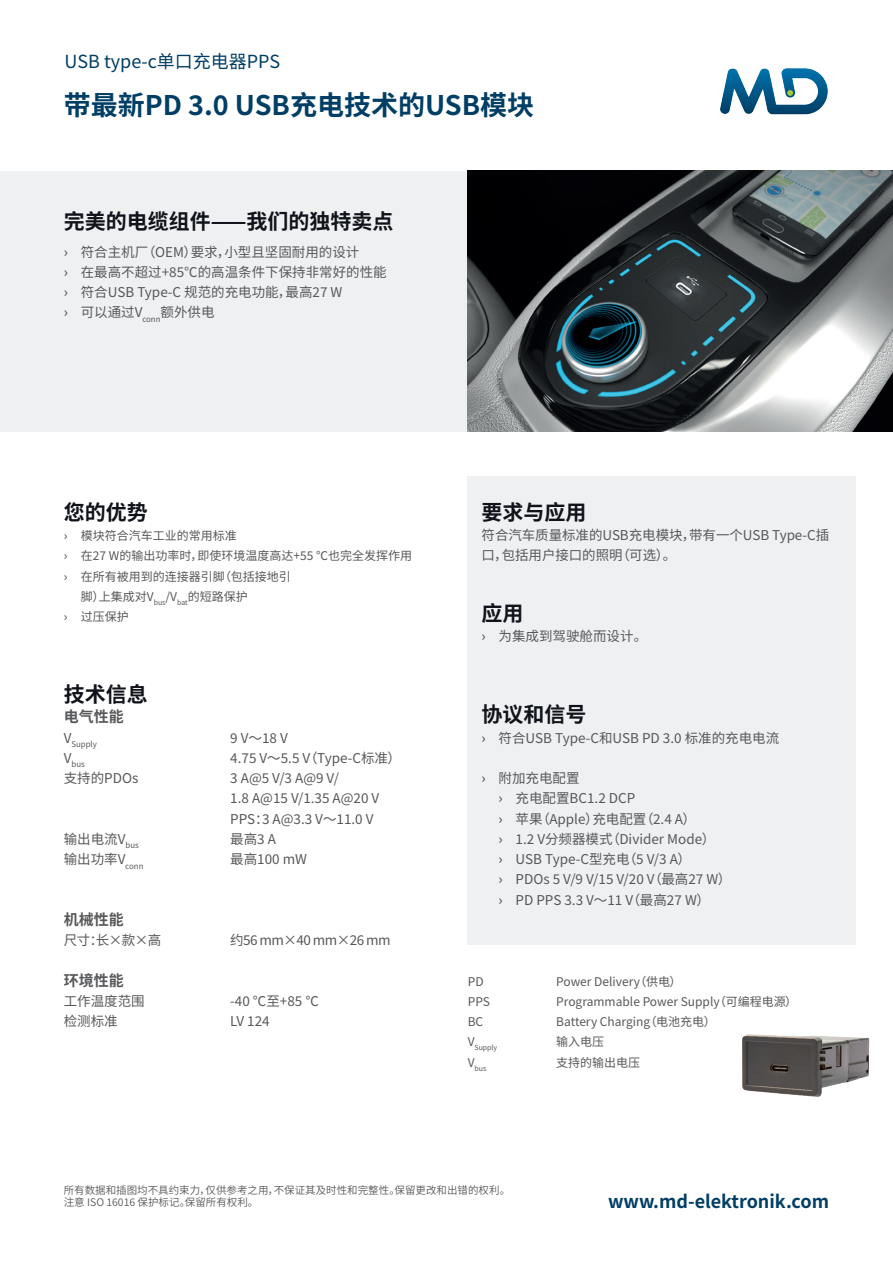
<style>
.page{position:relative;width:893px;height:1263px;background:#fff}
.page>*{position:absolute;margin:0;border:0;box-sizing:border-box;transform-origin:0 0}
.t1{font:700 27px "Source Han Sans CN";color:#003e65}
.t2{font:700 21px "Source Han Sans CN";color:#10141a}
.t3{font:700 18px "Source Han Sans CN";color:#003e65}
.t4{font:18px "Source Han Sans CN";color:#003e65}
.t5{font:700 15px "Source Han Sans CN";color:#57585a}
.t6{font:13.5px/20.2px "Source Han Sans CN";color:#57585a}
.t7{font:13.5px "Source Han Sans CN";letter-spacing:-.04em;color:#57585a}
.t8{font:12px "Source Han Sans CN";color:#57585a}
.t9{font:10.5px/12.6px "Source Han Sans CN";color:#57585a}
.t10{font:7.8px "Source Han Sans CN";color:#57585a}
.t11{font:7.05px "Source Han Sans CN";color:#57585a}
.s1{font-weight:500}
</style>
<div class="page">
<div style="left:468px;top:476px;width:388px;height:469px;background:#eff0f1"></div>
<div style="left:0;top:171px;width:893px;height:260px;background:#eff0f1"></div>
<img style="left:720px;top:69px;width:108px;height:46px">
<img style="left:468px;top:171px;width:425px;height:260px">
<img style="left:742px;top:1034px;width:128px;height:63px">
<h3 class="t4" style="left:65px;top:52px;width:217px">USB type-c单口充电器PPS</h3>
<h1 class="t1" style="left:64px;top:90px;width:472px">带最新PD 3.0 USB充电技术的USB模块</h1>
<h2 class="t2" style="left:64px;top:209px;width:331px">完美的电缆组件——我们的独特卖点</h2>
<p class="t6" style="left:64px;top:242px;width:324px"><span class="s1">›</span> 符合主机厂（OEM）要求，小型且坚固耐用的设计<br><span class="s1">›</span> 在最高不超过+85℃的高温条件下保持非常好的性能<span class="s1">›</span> 符合USB Type-C 规范的充电功能，最高27 W<br><span class="s1">›</span> 可以通过V<sub>conn</sub>额外供电</p>
<h2 class="t2" style="left:64px;top:500px;width:85px">您的优势</h2>
<p class="t8" style="left:64px;top:529px;width:175px"><span class="s1">›</span> 模块符合汽车工业的常用标准</p>
<p class="t8" style="left:64px;top:549px;width:350px"><span class="s1">›</span> 在27 W的输出功率时，即使环境温度高达+55 ℃也完全发挥作用</p>
<p class="t8" style="left:64px;top:569px;width:229px"><span class="s1">›</span> 在所有被用到的连接器引脚（包括接地引</p>
<p class="t8" style="left:81px;top:590px;width:169px">脚）上集成对V<sub>bus</sub>/V<sub>bat</sub>的短路保护</p>
<p class="t8" style="left:64px;top:610px;width:67px"><span class="s1">›</span> 过压保护</p>
<h2 class="t2" style="left:64px;top:682px;width:85px">技术信息</h2>
<p class="t5" style="left:64px;top:708px;width:61px">电气性能</p>
<p class="t10" style="left:64px;top:740px;width:35px"><sup>V</sup>Supply</p>
<p class="t6" style="left:230px;top:728px;width:59px">9 V～18 V</p>
<p class="t10" style="left:64px;top:760px;width:23px"><sup>V</sup>bus</p>
<p class="t6" style="left:230px;top:748px;width:172px">4.75 V～5.5 V（Type-C标准）</p>
<p class="t6" style="left:64px;top:768px;width:76px">支持的PDOs</p>
<p class="t6" style="left:230px;top:768px;width:151px">3 A@5 V/3 A@9 V/<br>1.8 A@15 V/1.35 A@20 V<br>PPS：3 A@3.3 V～11.0 V</p>
<p class="t6" style="left:64px;top:829px;width:77px">输出电流V<sub>bus</sub></p>
<p class="t6" style="left:230px;top:829px;width:47px">最高3 A</p>
<p class="t6" style="left:64px;top:849px;width:81px">输出功率V<sub>conn</sub></p>
<p class="t6" style="left:230px;top:849px;width:78px">最高100 mW</p>
<p class="t5" style="left:64px;top:911px;width:61px">机械性能</p>
<p class="t6" style="left:64px;top:930px;width:99px">尺寸：长×款×高</p>
<p class="t7" style="left:230px;top:932px;width:162px">约56 mm×40 mm×26 mm</p>
<p class="t5" style="left:64px;top:972px;width:61px">环境性能</p>
<p class="t6" style="left:64px;top:991px;width:82px">工作温度范围</p>
<p class="t6" style="left:230px;top:991px;width:90px">-40 ℃至+85 ℃</p>
<p class="t6" style="left:64px;top:1011px;width:55px">检测标准</p>
<p class="t6" style="left:230px;top:1011px;width:41px">LV 124</p>
<h2 class="t2" style="left:482px;top:500px;width:106px">要求与应用</h2>
<p class="t6" style="left:482px;top:525px;width:349px">符合汽车质量标准的USB充电模块，带有一个USB Type-C插口，包括用户接口的照明（可选）。</p>
<h2 class="t2" style="left:482px;top:601px;width:43px">应用</h2>
<p class="t6" style="left:482px;top:626px;width:167px"><span class="s1">›</span> 为集成到驾驶舱而设计。</p>
<h2 class="t2" style="left:482px;top:703px;width:106px">协议和信号</h2>
<p class="t6" style="left:482px;top:728px;width:299px"><span class="s1">›</span> 符合USB Type-C和USB PD 3.0 标准的充电电流</p>
<p class="t6" style="left:499px;top:768px;width:234px;text-indent:-17px"><span class="s1">›</span> 附加充电配置<br><span class="s1">›</span> 充电配置BC1.2 DCP<br><span class="s1">›</span> 苹果（Apple）充电配置（2.4 A）<br><span class="s1">›</span> 1.2 V分频器模式（Divider Mode）<br><span class="s1">›</span> USB Type-C型充电（5 V/3 A）<br><span class="s1">›</span> PDOs 5 V/9 V/15 V/20 V（最高27 W）<span class="s1">›</span> PD PPS 3.3 V～11 V（最高27 W）</p>
<p class="t8" style="left:468px;top:974px;width:17px">PD</p>
<p class="t8" style="left:556px;top:974px;width:127px">Power Delivery（供电）</p>
<p class="t8" style="left:468px;top:995px;width:24px">PPS</p>
<p class="t8" style="left:556px;top:995px;width:243px">Programmable Power Supply（可编程电源）</p>
<p class="t8" style="left:468px;top:1015px;width:17px">BC</p>
<p class="t8" style="left:556px;top:1015px;width:161px">Battery Charging（电池充电）</p>
<p class="t11" style="left:468px;top:1044px;width:31px"><sup>V</sup>Supply</p>
<p class="t8" style="left:556px;top:1035px;width:49px">输入电压</p>
<p class="t11" style="left:468px;top:1064px;width:20px"><sup>V</sup>bus</p>
<p class="t8" style="left:556px;top:1055px;width:85px">支持的输出电压</p>
<p class="t9" style="left:64px;top:1184px;width:448px">所有数据和插图均不具约束力，仅供参考之用，不保证其及时性和完整性。保留更改和出错的权利。注意 ISO 16016 保护标记。保留所有权利。</p>
<h3 class="t3" style="left:608px;top:1192px;width:223px">www.md-elektronik.com</h3>
</div>
